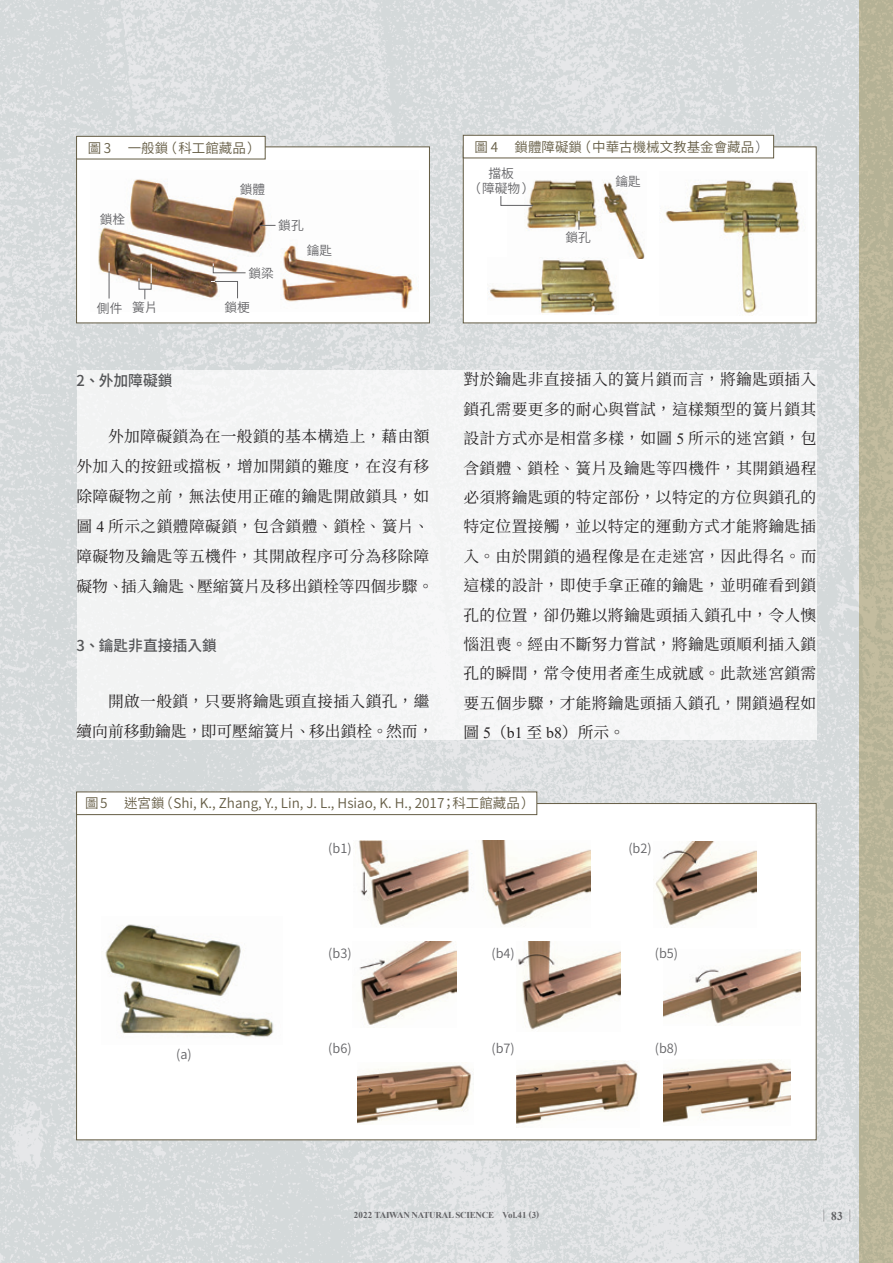
<style>
.page{position:relative;width:893px;height:1263px;background:#fff}
.page>*{position:absolute;margin:0;border:0;box-sizing:border-box;transform-origin:0 0}
.t1{font:15.75px/29.4px "Source Han Serif TC";letter-spacing:.02em;color:#262324}
.t2{font:500 15px "Source Han Sans TC";color:#545557}
.t3{font:13.5px "Source Han Sans TC";color:#645c44}
.t4{font:12.75px/15px "Source Han Sans TC";color:#636366;text-align:center}
.t5{font:12px "Source Han Serif TC";color:#636366;scale:.8 1}
.t6{font:700 9px "Times New Roman";letter-spacing:-.025em;color:#636366}
.s1{font-weight:300;color:#4b4c4d}
.s2{font-family:"Times New Roman"}
.s3{font-family:"Times New Roman";font-weight:700}
</style>
<div class="page">
<img style="left:0;top:0;width:893px;height:1263px">
<div style="left:77px;top:370px;width:739px;height:369px;background:#f3f4f5"></div>
<div style="left:76px;top:147px;width:354px;height:176px;background:#fff;border:1px solid #645c44"></div>
<div style="left:76px;top:803px;width:740px;height:337px;background:#fff;border:1px solid #645c44"></div>
<div style="left:463px;top:147px;width:353px;height:176px;background:#fff"></div>
<div style="left:77px;top:136px;width:188px;height:23px;background:#fff"></div>
<div style="left:76px;top:136px;width:189px;height:23px;border:1px solid #645c44"></div>
<div style="left:463px;top:135px;width:311px;height:23px;background:#fff"></div>
<div style="left:463px;top:135px;width:311px;height:23px;border:1px solid #645c44"></div>
<div style="left:77px;top:792px;width:460px;height:23px;background:#fff"></div>
<div style="left:76px;top:792px;width:461px;height:23px;border:1px solid #645c44"></div>
<img style="left:98px;top:179px;width:315px;height:130px">
<img style="left:527px;top:180px;width:118px;height:78px">
<img style="left:665px;top:180px;width:135px;height:136px">
<img style="left:105px;top:924px;width:169px;height:113px">
<img style="left:358px;top:840px;width:233px;height:87px">
<img style="left:655px;top:841px;width:102px;height:84px">
<img style="left:359px;top:942px;width:98px;height:83px">
<img style="left:518px;top:941px;width:103px;height:89px">
<img style="left:663px;top:951px;width:137px;height:73px">
<img style="left:358px;top:1064px;width:114px;height:60px">
<img style="left:516px;top:1060px;width:122px;height:67px">
<img style="left:663px;top:1061px;width:128px;height:62px">
<img style="left:488px;top:257px;width:130px;height:57px">
<svg style="left:260px;top:225px;width:16px;height:1px"></svg>
<svg style="left:500px;top:195px;width:34px;height:11px"></svg>
<svg style="left:109px;top:263px;width:1px;height:35px"></svg>
<svg style="left:138px;top:264px;width:14px;height:35px"></svg>
<svg style="left:211px;top:281px;width:27px;height:18px"></svg>
<svg style="left:212px;top:263px;width:34px;height:11px"></svg>
<svg style="left:579px;top:211px;width:1px;height:19px"></svg>
<p class="t3" style="left:88px;top:140px;width:175px">圖 3　 一般鎖（科工館藏品）</p>
<p class="t3" style="left:474px;top:139px;width:296px">圖 4 　鎖體障礙鎖（中華古機械文教基金會藏品<span class="s1">）</span></p>
<p class="t4" style="left:100px;top:213px;width:27px">鎖栓</p>
<p class="t4" style="left:97px;top:301px;width:62px">側件 簧片</p>
<p class="t2" style="left:77px;top:372px;width:98px">2、外加障礙鎖</p>
<p class="t4" style="left:240px;top:182px;width:27px">鎖體</p>
<p class="t4" style="left:278px;top:218px;width:27px">鎖孔</p>
<p class="t4" style="left:307px;top:243px;width:27px">鑰匙</p>
<p class="t4" style="left:248px;top:266px;width:27px">鎖梁</p>
<p class="t4" style="left:225px;top:300px;width:27px">鎖梗</p>
<p class="t1" style="left:77px;top:421px;width:358px;line-height:30px;text-indent:32px">外加障礙鎖為在一般鎖的基本構造上，藉由額外加入的按鈕或擋板，增加開鎖的難度，在沒有移除障礙物之前，無法使用正確的鑰匙開啟鎖具，如圖 <span class="s2">4</span> 所示之鎖體障礙鎖，包含鎖體、鎖栓、簧片、障礙物及鑰匙等五機件，其開啟程序可分為移除障礙物、插入鑰匙、壓縮簧片及移出鎖栓等四個步驟。</p>
<p class="t2" style="left:77px;top:637px;width:142px">3、鑰匙非直接插入鎖</p>
<p class="t1" style="left:77px;top:687px;width:358px;line-height:30px;text-align:right">開啟一般鎖，只要將鑰匙頭直接插入鎖孔，繼<br>續向前移動鑰匙，即可壓縮簧片、移出鎖栓。然而，</p>
<p class="t4" style="left:468px;top:166px;width:68px">擋板<br>（障礙物）</p>
<p class="t4" style="left:565px;top:230px;width:27px">鎖孔</p>
<p class="t4" style="left:615px;top:174px;width:27px">鑰匙</p>
<p class="t1" style="left:463px;top:365px;width:355px;text-align:justify">對於鑰匙非直接插入的簧片鎖而言，將鑰匙頭插入鎖孔需要更多的耐心與嘗試，這樣類型的簧片鎖其設計方式亦是相當多樣，如圖 <span class="s2">5</span> 所示的迷宮鎖，包含鎖體、鎖栓、簧片及鑰匙等四機件，其開鎖過程必須將鑰匙頭的特定部份，以特定的方位與鎖孔的特定位置接觸，並以特定的運動方式才能將鑰匙插入。由於開鎖的過程像是在走迷宮，因此得名。而這樣的設計，即使手拿正確的鑰匙，並明確看到鎖孔的位置，卻仍難以將鑰匙頭插入鎖孔中，令人懊惱沮喪。經由不斷努力嘗試，將鑰匙頭順利插入鎖孔的瞬間，常令使用者產生成就感。此款迷宮鎖需要五個步驟，才能將鑰匙頭插入鎖孔，開鎖過程如圖 <span class="s2">5</span>（<span class="s2">b1</span> 至 <span class="s2">b8</span>）所示。</p>
<p class="t3" style="left:85px;top:796px;width:451px">圖5 　迷宮鎖（Shi, K., Zhang, Y., Lin, J. L., Hsiao, K. H., 2017；科工館藏品）</p>
<p class="t4" style="left:328px;top:841px;width:25px">(b1)</p>
<p class="t4" style="left:628px;top:841px;width:25px">(b2)</p>
<p class="t4" style="left:328px;top:946px;width:25px">(b3)</p>
<p class="t4" style="left:492px;top:946px;width:25px">(b4)</p>
<p class="t4" style="left:655px;top:946px;width:25px">(b5)</p>
<p class="t4" style="left:176px;top:1047px;width:17px">(a)</p>
<p class="t4" style="left:328px;top:1041px;width:25px">(b6)</p>
<p class="t4" style="left:492px;top:1041px;width:25px">(b7)</p>
<p class="t4" style="left:655px;top:1041px;width:25px">(b8)</p>
<p class="t6" style="left:354px;top:1208px;width:187px">2022 TAIWAN NATURAL SCIENCE Vol.41 (3)</p>
<p class="t5" style="left:819px;top:1209px;width:46px">｜<span class="s3">83</span>｜</p>
</div>
